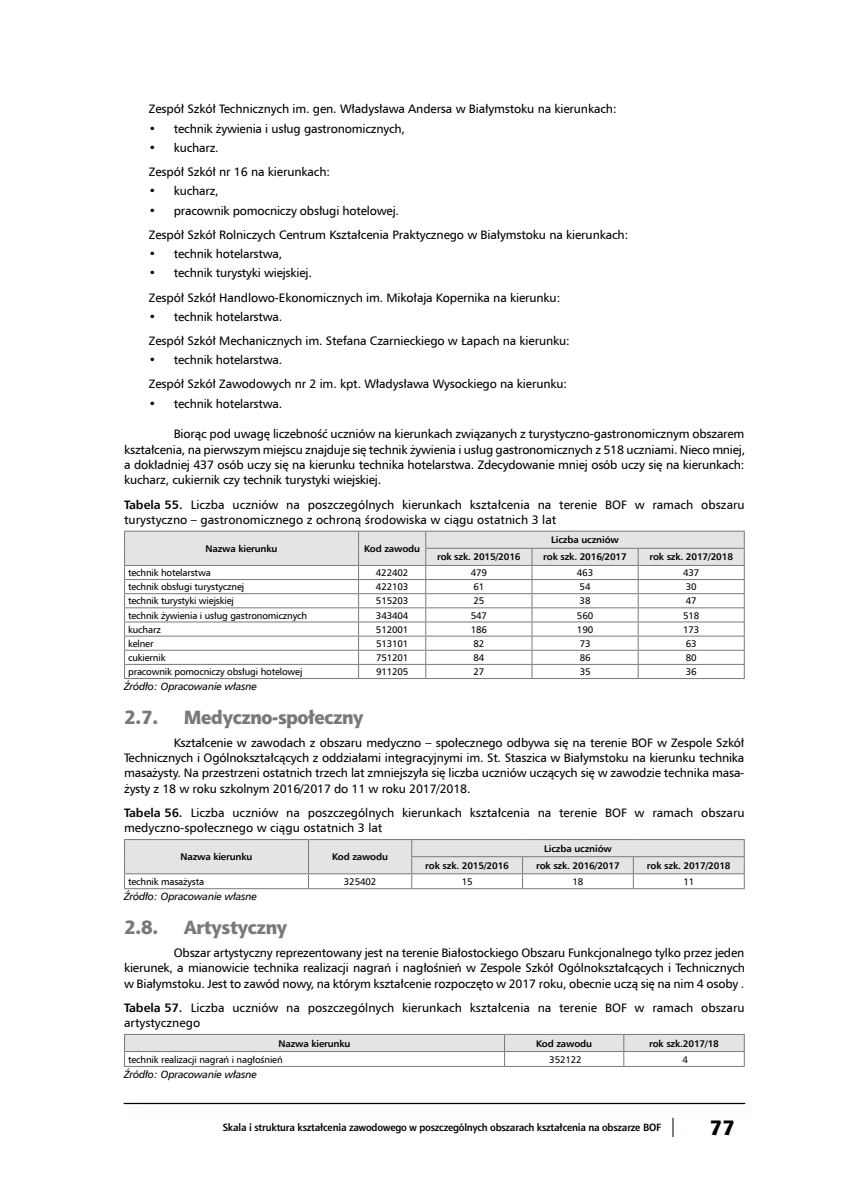
<style>
.page{position:relative;width:849px;height:1196px;background:#fff}
.page>*{position:absolute;margin:0;border:0;box-sizing:border-box;transform-origin:0 0}
.t1{font:21px "Aerton EFN Black";color:#000}
.t2{font:19.25px "Aerton EFN Black";letter-spacing:-.015em;color:#797979}
.t3{font:12.25px/15.4px "Humnst 777 EU";letter-spacing:-.01em;color:#000}
.t4{font:700 10.5px "Aerton EFN";letter-spacing:-.015em;color:#000}
.t5{font:italic 10.5px "Humnst 777 EU";letter-spacing:-.015em;color:#000}
.t6{font:9.62px "Humnst 777 EU";letter-spacing:-.015em;color:#000}
.t7{font:700 9.62px "Humnst 777 EU";letter-spacing:-.015em;color:#000}
.s1{font-weight:700}
</style>
<div class="page">
<svg style="left:672px;top:1120px;width:1px;height:16px"></svg>
<div style="left:122px;top:1100px;width:638px;height:20px;background:#797979;opacity:.19"></div>
<hr style="left:124px;top:1102px;width:620px;height:2px;background:#000">
<svg style="left:124px;top:531px;width:620px;height:147px"></svg>
<hr style="left:124px;top:678px;width:234px;height:1px;background:#797979">
<hr style="left:358px;top:678px;width:67px;height:1px;background:#797979">
<hr style="left:425px;top:678px;width:107px;height:1px;background:#797979">
<hr style="left:532px;top:678px;width:106px;height:1px;background:#797979">
<hr style="left:638px;top:678px;width:106px;height:1px;background:#797979">
<svg style="left:124px;top:839px;width:620px;height:49px"></svg>
<hr style="left:124px;top:888px;width:184px;height:1px;background:#797979">
<hr style="left:308px;top:888px;width:103px;height:1px;background:#797979">
<hr style="left:411px;top:888px;width:111px;height:1px;background:#797979">
<hr style="left:522px;top:888px;width:111px;height:1px;background:#797979">
<hr style="left:633px;top:888px;width:111px;height:1px;background:#797979">
<svg style="left:124px;top:1034px;width:620px;height:32px"></svg>
<hr style="left:124px;top:1066px;width:380px;height:1px;background:#797979">
<hr style="left:504px;top:1066px;width:119px;height:1px;background:#797979">
<hr style="left:623px;top:1066px;width:121px;height:1px;background:#797979">
<p class="t3" style="left:149px;top:101px;width:469px">Zespół Szkół Technicznych im. gen. Władysława Andersa w Białymstoku na kierunkach:</p>
<p class="t3" style="left:149px;top:120px;width:257px">• technik żywienia i usług gastronomicznych,</p>
<p class="t3" style="left:149px;top:135px;width:182px;line-height:24.2px">• kucharz.<br>Zespół Szkół nr 16 na kierunkach:</p>
<p class="t3" style="left:149px;top:183px;width:71px">• kucharz,</p>
<p class="t3" style="left:149px;top:198px;width:480px;line-height:24.2px">• pracownik pomocniczy obsługi hotelowej.<br>Zespół Szkół Rolniczych Centrum Kształcenia Praktycznego w Białymstoku na kierunkach:</p>
<p class="t3" style="left:149px;top:246px;width:135px">• technik hotelarstwa,</p>
<p class="t3" style="left:149px;top:261px;width:412px;line-height:24.2px">• technik turystyki wiejskiej.<br>Zespół Szkół Handlowo-Ekonomicznych im. Mikołaja Kopernika na kierunku:</p>
<p class="t3" style="left:149px;top:304px;width:422px;line-height:24.2px">• technik hotelarstwa.<br>Zespół Szkół Mechanicznych im. Stefana Czarnieckiego w Łapach na kierunku:</p>
<p class="t3" style="left:149px;top:348px;width:419px;line-height:24.2px">• technik hotelarstwa.<br>Zespół Szkół Zawodowych nr 2 im. kpt. Władysława Wysockiego na kierunku:</p>
<p class="t3" style="left:149px;top:395px;width:135px">• technik hotelarstwa.</p>
<p class="t3" style="left:124px;top:426px;width:622px;text-align:justify;text-indent:50px">Biorąc pod uwagę liczebność uczniów na kierunkach związanych z turystyczno-gastronomicznym obszarem kształcenia, na pierwszym miejscu znajduje się technik żywienia i usług gastronomicznych z 518 uczniami. Nieco mniej, a dokładniej 437 osób uczy się na kierunku technika hotelarstwa. Zdecydowanie mniej osób uczy się na kierunkach: kucharz, cukiernik czy technik turystyki wiejskiej.</p>
<p class="t3" style="left:124px;top:497px;width:622px;line-height:14.7px"><span class="s1">Tabela 55.</span> Liczba uczniów na poszczególnych kierunkach kształcenia na terenie BOF w ramach obszaru turystyczno – gastronomicznego z ochroną środowiska w ciągu ostatnich 3 lat</p>
<p class="t7" style="left:205px;top:542px;width:73px">Nazwa kierunku</p>
<p class="t7" style="left:364px;top:542px;width:57px">Kod zawodu</p>
<p class="t7" style="left:551px;top:534px;width:69px">Liczba uczniów</p>
<p class="t7" style="left:437px;top:551px;width:85px">rok szk. 2015/2016</p>
<p class="t7" style="left:543px;top:551px;width:85px">rok szk. 2016/2017</p>
<p class="t7" style="left:649px;top:551px;width:85px">rok szk. 2017/2018</p>
<p class="t6" style="left:128px;top:567px;width:84px">technik hotelarstwa</p>
<p class="t6" style="left:376px;top:567px;width:34px">422402</p>
<p class="t6" style="left:470px;top:567px;width:18px">479</p>
<p class="t6" style="left:576px;top:567px;width:18px">463</p>
<p class="t6" style="left:683px;top:567px;width:18px">437</p>
<p class="t6" style="left:128px;top:581px;width:118px">technik obsługi turystycznej</p>
<p class="t6" style="left:376px;top:581px;width:34px">422103</p>
<p class="t6" style="left:473px;top:581px;width:12px">61</p>
<p class="t6" style="left:579px;top:581px;width:12px">54</p>
<p class="t6" style="left:685px;top:581px;width:12px">30</p>
<p class="t6" style="left:128px;top:595px;width:107px">technik turystyki wiejskiej</p>
<p class="t6" style="left:376px;top:595px;width:34px">515203</p>
<p class="t6" style="left:473px;top:595px;width:12px">25</p>
<p class="t6" style="left:579px;top:595px;width:12px">38</p>
<p class="t6" style="left:685px;top:595px;width:12px">47</p>
<p class="t6" style="left:128px;top:609px;width:180px">technik żywienia i usług gastronomicznych</p>
<p class="t6" style="left:376px;top:609px;width:34px">343404</p>
<p class="t6" style="left:470px;top:609px;width:18px">547</p>
<p class="t6" style="left:576px;top:609px;width:18px">560</p>
<p class="t6" style="left:683px;top:609px;width:18px">518</p>
<p class="t6" style="left:128px;top:623px;width:34px">kucharz</p>
<p class="t6" style="left:376px;top:623px;width:34px">512001</p>
<p class="t6" style="left:470px;top:623px;width:18px">186</p>
<p class="t6" style="left:576px;top:623px;width:18px">190</p>
<p class="t6" style="left:683px;top:623px;width:18px">173</p>
<p class="t6" style="left:128px;top:637px;width:27px">kelner</p>
<p class="t6" style="left:376px;top:637px;width:34px">513101</p>
<p class="t6" style="left:473px;top:637px;width:12px">82</p>
<p class="t6" style="left:579px;top:637px;width:12px">73</p>
<p class="t6" style="left:685px;top:637px;width:12px">63</p>
<p class="t6" style="left:128px;top:651px;width:39px">cukiernik</p>
<p class="t6" style="left:376px;top:651px;width:34px">751201</p>
<p class="t6" style="left:473px;top:651px;width:12px">84</p>
<p class="t6" style="left:579px;top:651px;width:12px">86</p>
<p class="t6" style="left:685px;top:651px;width:12px">80</p>
<p class="t6" style="left:128px;top:665px;width:176px">pracownik pomocniczy obsługi hotelowej</p>
<p class="t6" style="left:376px;top:665px;width:34px">911205</p>
<p class="t6" style="left:473px;top:665px;width:12px">27</p>
<p class="t6" style="left:579px;top:665px;width:12px">35</p>
<p class="t6" style="left:685px;top:665px;width:12px">36</p>
<p class="t5" style="left:124px;top:680px;width:134px">Źródło: Opracowanie własne</p>
<h2 class="t2" style="left:124px;top:705px;width:36px">2.7.</h2>
<h2 class="t2" style="left:184px;top:705px;width:181px">Medyczno-społeczny</h2>
<p class="t3" style="left:124px;top:734px;width:621px;text-align:justify;text-indent:50px">Kształcenie w zawodach z obszaru medyczno – społecznego odbywa się na terenie BOF w Zespole Szkół Technicznych i Ogólnokształcących z oddziałami integracyjnymi im. St. Staszica w Białymstoku na kierunku technika masażysty. Na przestrzeni ostatnich trzech lat zmniejszyła się liczba uczniów uczących się w zawodzie technika masa&shy;żysty z 18 w roku szkolnym 2016/2017 do 11 w roku 2017/2018.</p>
<p class="t3" style="left:124px;top:805px;width:622px;line-height:14.7px"><span class="s1">Tabela 56.</span> Liczba uczniów na poszczególnych kierunkach kształcenia na terenie BOF w ramach obszaru medyczno-społecznego w ciągu ostatnich 3 lat</p>
<p class="t7" style="left:180px;top:851px;width:73px">Nazwa kierunku</p>
<p class="t7" style="left:332px;top:851px;width:57px">Kod zawodu</p>
<p class="t7" style="left:544px;top:842px;width:69px">Liczba uczniów</p>
<p class="t7" style="left:425px;top:859px;width:85px">rok szk. 2015/2016</p>
<p class="t7" style="left:536px;top:859px;width:85px">rok szk. 2016/2017</p>
<p class="t7" style="left:646px;top:859px;width:85px">rok szk. 2017/2018</p>
<p class="t6" style="left:128px;top:875px;width:78px">technik masażysta</p>
<p class="t6" style="left:344px;top:875px;width:34px">325402</p>
<p class="t6" style="left:461px;top:875px;width:12px">15</p>
<p class="t6" style="left:572px;top:875px;width:12px">18</p>
<p class="t6" style="left:683px;top:875px;width:12px">11</p>
<p class="t5" style="left:124px;top:890px;width:134px">Źródło: Opracowanie własne</p>
<h2 class="t2" style="left:124px;top:915px;width:36px">2.8.</h2>
<h2 class="t2" style="left:184px;top:915px;width:105px">Artystyczny</h2>
<p class="t3" style="left:124px;top:945px;width:622px;text-align:justify;text-indent:50px">Obszar artystyczny reprezentowany jest na terenie Białostockiego Obszaru Funkcjonalnego tylko przez jeden kierunek, a mianowicie technika realizacji nagrań i nagłośnień w Zespole Szkół Ogólnokształcących i Technicznych w Białymstoku. Jest to zawód nowy, na którym kształcenie rozpoczęto w 2017 roku, obecnie uczą się na nim 4 osoby .</p>
<p class="t3" style="left:124px;top:1000px;width:622px;line-height:14.7px"><span class="s1">Tabela 57.</span> Liczba uczniów na poszczególnych kierunkach kształcenia na terenie BOF w ramach obszaru artystycznego</p>
<p class="t7" style="left:278px;top:1037px;width:73px">Nazwa kierunku</p>
<p class="t7" style="left:536px;top:1037px;width:57px">Kod zawodu</p>
<p class="t7" style="left:649px;top:1037px;width:71px">rok szk.2017/18</p>
<p class="t6" style="left:128px;top:1053px;width:156px">technik realizacji nagrań i nagłośnień</p>
<p class="t6" style="left:549px;top:1053px;width:34px">352122</p>
<p class="t6" style="left:682px;top:1053px;width:7px">4</p>
<p class="t5" style="left:124px;top:1067px;width:134px">Źródło: Opracowanie własne</p>
<p class="t4" style="left:223px;top:1121px;width:440px">Skala i struktura kształcenia zawodowego w poszczególnych obszarach kształcenia na obszarze BOF</p>
<h1 class="t1" style="left:709px;top:1115px;width:27px">77</h1>
</div>
